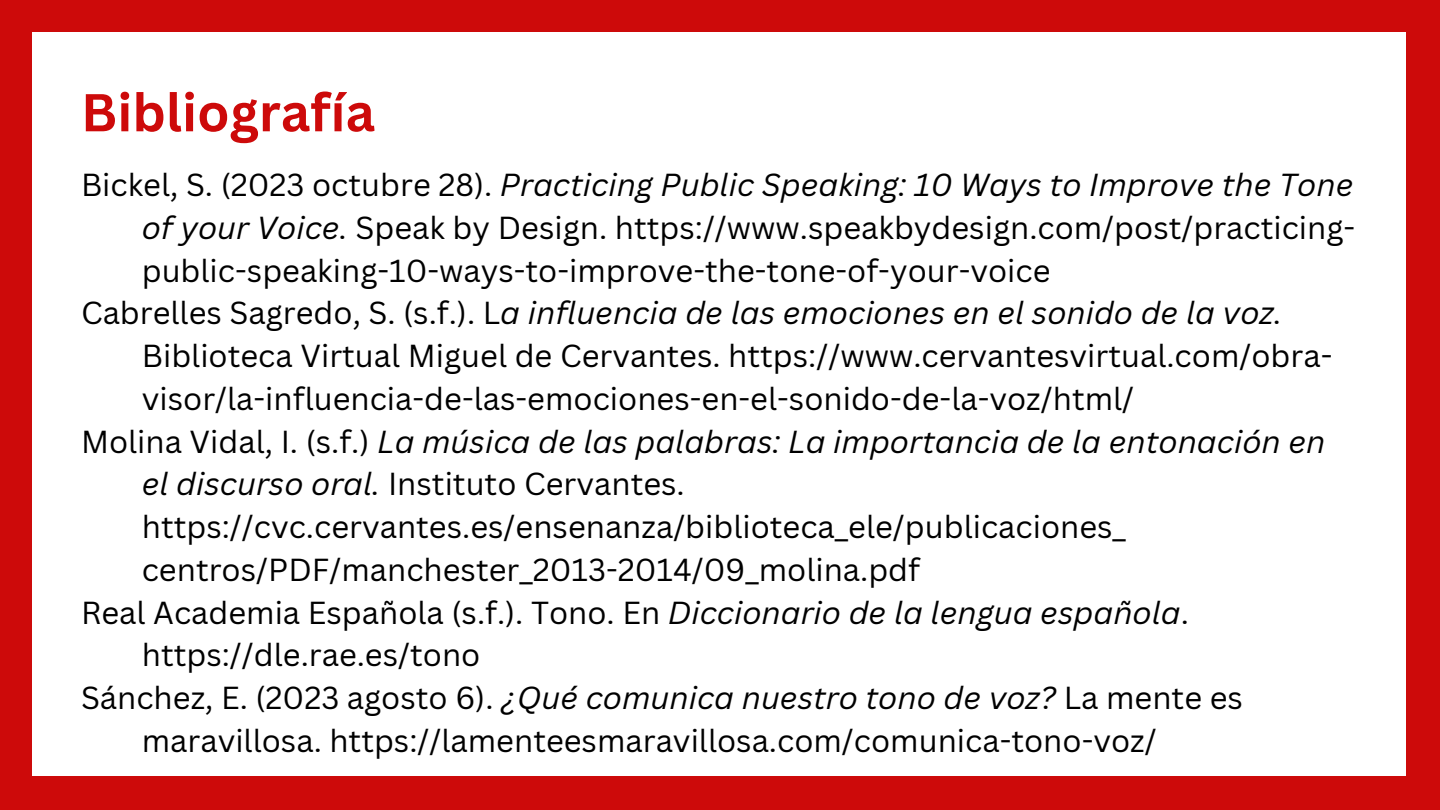
<style>
.page{position:relative;width:1440px;height:810px;background:#cd0a0a}
.page>*{position:absolute;margin:0;border:0;box-sizing:border-box;transform-origin:0 0}
.t1{font:700 52px "Canva Sans";color:#cd0a0a}
.t2{font:31px "Canva Sans";color:#000}
.t3{font:italic 31px "Canva Sans";color:#000}
.s1{font-style:normal}
.s2{font-style:italic}
</style>
<div class="page">
<div style="left:32px;top:32px;width:1374px;height:744px;background:#fff"></div>
<p class="t1" style="left:81px;top:76px;width:296px">Bibliografía</p>
<h1 class="t3" style="left:81px;top:163px;width:1274px"><span class="s1">Bickel, S. (2023 octubre 28).</span> Practicing Public Speaking: 10 Ways to Improve the Tone</h1>
<p class="t2" style="left:142px;top:206px;width:1215px"><span class="s2">of your Voice.</span> Speak by Design. https://www.speakbydesign.com/post/practicing-</p>
<p class="t2" style="left:142px;top:248px;width:910px">public-speaking-10-ways-to-improve-the-tone-of-your-voice</p>
<p class="t3" style="left:81px;top:291px;width:1203px"><span class="s1">Cabrelles Sagredo, S. (s.f.). L</span>a influencia de las emociones en el sonido de la voz.</p>
<p class="t2" style="left:142px;top:334px;width:1192px">Biblioteca Virtual Miguel de Cervantes. https://www.cervantesvirtual.com/obra-</p>
<p class="t2" style="left:142px;top:377px;width:994px">visor/la-influencia-de-las-emociones-en-el-sonido-de-la-voz/html/</p>
<p class="t3" style="left:81px;top:419px;width:1246px"><span class="s1">Molina Vidal, I. (s.f.)</span> La música de las palabras: La importancia de la entonación en</p>
<p class="t2" style="left:142px;top:462px;width:545px"><span class="s2">el discurso oral.</span> Instituto Cervantes.</p>
<p class="t2" style="left:142px;top:505px;width:986px">https://cvc.cervantes.es/ensenanza/biblioteca_ele/publicaciones_</p>
<p class="t2" style="left:142px;top:548px;width:780px">centros/PDF/manchester_2013-2014/09_molina.pdf</p>
<p class="t2" style="left:81px;top:590px;width:1109px">Real Academia Española (s.f.). Tono. En <span class="s2">Diccionario de la lengua española</span>.</p>
<p class="t2" style="left:142px;top:633px;width:340px">https://dle.rae.es/tono</p>
<p class="t2" style="left:81px;top:676px;width:1163px">Sánchez, E. (2023 agosto 6). <span class="s2">¿Qué comunica nuestro tono de voz?</span> La mente es</p>
<p class="t2" style="left:142px;top:719px;width:1017px">maravillosa. https://lamenteesmaravillosa.com/comunica-tono-voz/</p>
</div>
